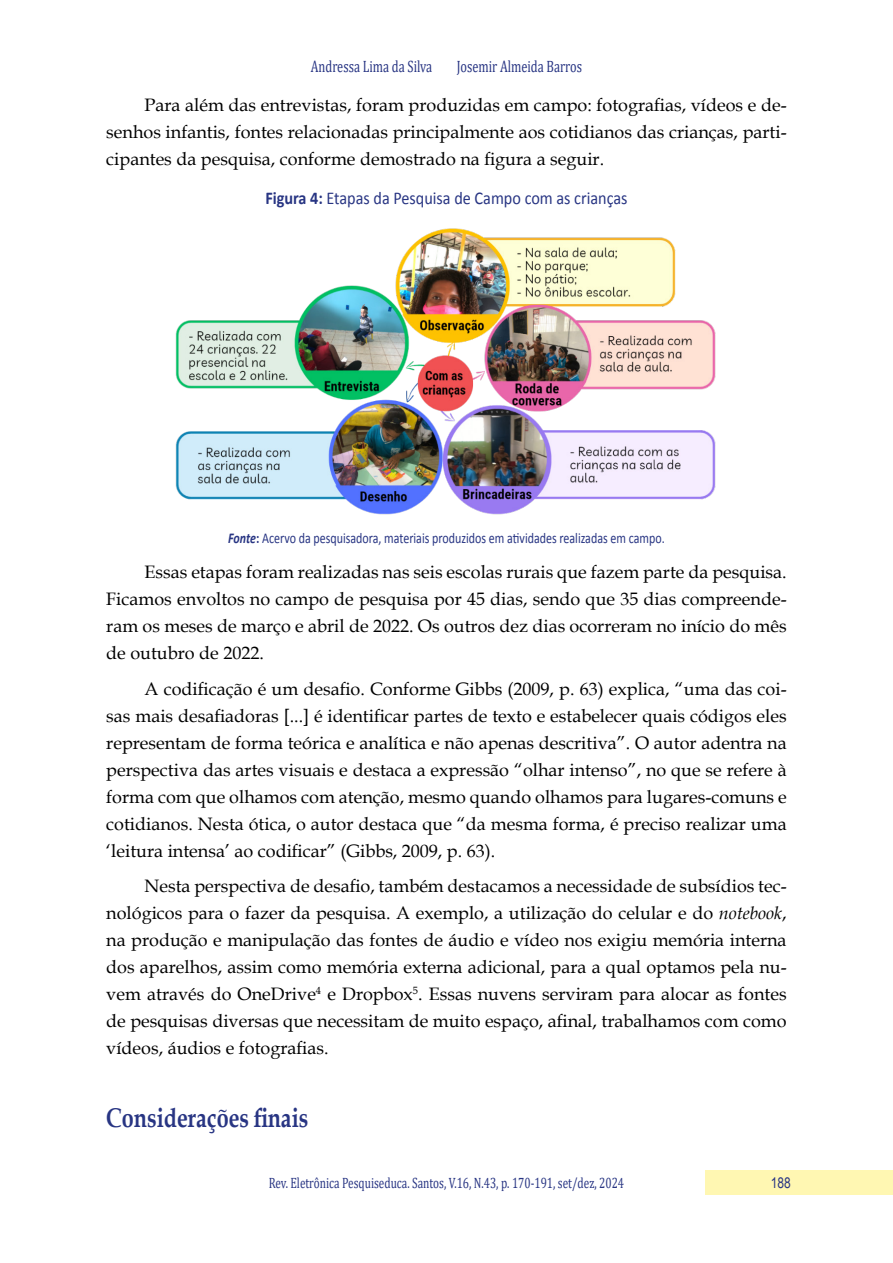
<style>
.page{position:relative;width:893px;height:1263px;background:#fff}
.page>*{position:absolute;margin:0;border:0;box-sizing:border-box;transform-origin:0 0}
.t1{font:700 27px "Book Antiqua";color:#283583;scale:.8 1}
.t2{font:18px/27px "Book Antiqua";color:#000;text-align:justify}
.t3{font:18px "Calibri";color:#283583;scale:.9 1}
.t4{font:16.5px "Cambria";color:#283583;scale:.75 1}
.t5{font:15px "Calibri";color:#283583;scale:.8 1}
.t6{font:15px "Cambria";color:#283583;scale:.75 1}
.t7{font:15px "Arial";color:#283583;scale:.8 1}
.s1{font-weight:700}
.s2{font-weight:700;font-style:italic}
.s3{font-style:italic}
</style>
<div class="page">
<div style="left:706px;top:1170px;width:187px;height:25px;background:#fff7b2"></div>
<img style="left:175px;top:228px;width:541px;height:287px">
<p class="t4" style="left:311px;top:57px;width:163px">Andressa Lima da Silva</p>
<p class="t4" style="left:457px;top:57px;width:169px">Josemir Almeida Barros</p>
<p class="t2" style="left:106px;top:91px;width:682px;text-indent:38px">Para além das entrevistas, foram produzidas em campo: fotografias, vídeos e de&shy;senhos infantis, fontes relacionadas principalmente aos cotidianos das crianças, parti&shy;cipantes da pesquisa, conforme demostrado na figura a seguir.</p>
<p class="t3" style="left:265px;top:185px;width:404px"><span class="s1">Figura 4:</span> Etapas da Pesquisa de Campo com as crianças</p>
<p class="t5" style="left:228px;top:527px;width:547px"><span class="s2">Fonte</span><span class="s1">:</span> Acervo da pesquisadora, materiais produzidos em atividades realizadas em campo.</p>
<p class="t2" style="left:106px;top:558px;width:682px;text-indent:38px">Essas etapas foram realizadas nas seis escolas rurais que fazem parte da pesquisa.<br>Ficamos envoltos no campo de pesquisa por 45 dias, sendo que 35 dias compreende&shy;ram os meses de março e abril de 2022. Os outros dez dias ocorreram no início do mês de outubro de 2022.</p>
<p class="t2" style="left:106px;top:675px;width:682px;text-indent:38px">A codificação é um desafio. Conforme Gibbs (2009, p. 63) explica, “uma das coi&shy;sas mais desafiadoras [...] é identificar partes de texto e estabelecer quais códigos eles representam de forma teórica e analítica e não apenas descritiva”. O autor adentra na perspectiva das artes visuais e destaca a expressão “olhar intenso”, no que se refere à forma com que olhamos com atenção, mesmo quando olhamos para lugares-comuns e cotidianos. Nesta ótica, o autor destaca que “da mesma forma, é preciso realizar uma ‘leitura intensa’ ao codificar” (Gibbs, 2009, p. 63).</p>
<p class="t2" style="left:106px;top:872px;width:682px;text-indent:38px">Nesta perspectiva de desafio, também destacamos a necessidade de subsídios tec&shy;nológicos para o fazer da pesquisa. A exemplo, a utilização do celular e do <span class="s3">notebook</span>, na produção e manipulação das fontes de áudio e vídeo nos exigiu memória interna dos aparelhos, assim como memória externa adicional, para a qual optamos pela nu&shy;vem através do OneDrive<sup>4</sup> e Dropbox<sup>5</sup>. Essas nuvens serviram para alocar as fontes de pesquisas diversas que necessitam de muito espaço, afinal, trabalhamos com como vídeos, áudios e fotografias.</p>
<h1 class="t1" style="left:106px;top:1099px;width:254px">Considerações finais</h1>
<p class="t6" style="left:269px;top:1174px;width:475px">Rev. Eletrônica Pesquiseduca. Santos, V.16, N.43, p. 170-191, set/dez, 2024</p>
<p class="t7" style="left:771px;top:1173px;width:27px">188</p>
</div>
